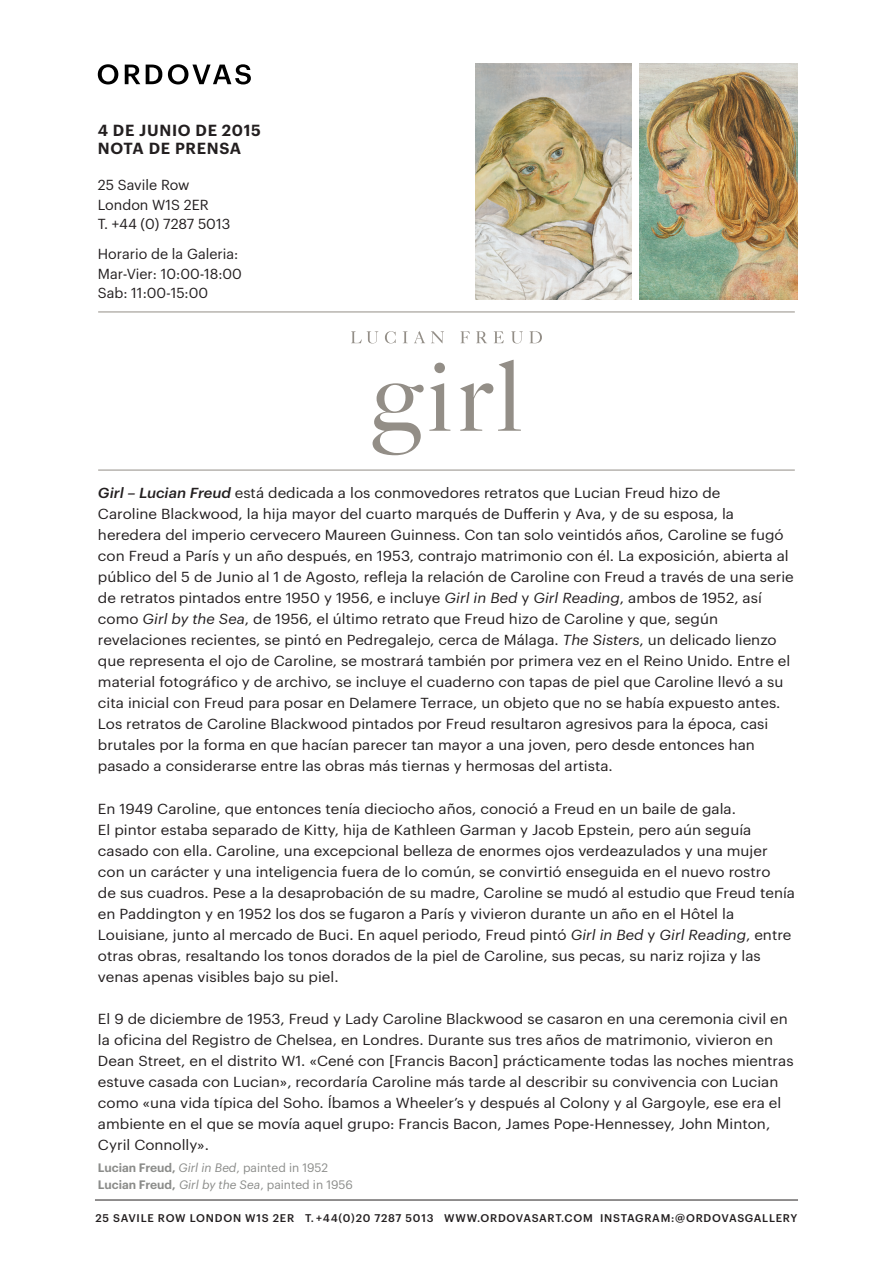
<style>
.page{position:relative;width:893px;height:1263px;background:#fff}
.page>*{position:absolute;margin:0;border:0;box-sizing:border-box;transform-origin:0 0}
.t1{font:600 15.75px "Graphik";letter-spacing:.045em;color:#231f20}
.t2{font:14.25px/21px "Graphik";color:#231f20;scale:1.06 1}
.t3{font:14.25px "Graphik";color:#231f20}
.t4{font:12px "Graphik";color:#8b8c8a}
.t5{font:500 10.95px "Graphik";letter-spacing:.07em;color:#231f20}
.s1{font-weight:500;font-style:italic}
.s2{font-style:italic}
.s3{font-weight:600}
</style>
<div class="page">
<hr style="left:95px;top:1199px;width:703px;height:1px;background:#231f20">
<hr style="left:98px;top:470px;width:697px;height:1px;background:#938e87">
<hr style="left:98px;top:312px;width:697px;height:1px;background:#938e87">
<svg style="left:98px;top:64px;width:20px;height:20px"></svg>
<svg style="left:125px;top:65px;width:15px;height:19px"></svg>
<svg style="left:146px;top:65px;width:16px;height:19px"></svg>
<svg style="left:168px;top:64px;width:83px;height:20px"></svg>
<svg style="left:351px;top:331px;width:191px;height:12px"></svg>
<svg style="left:373px;top:360px;width:148px;height:95px"></svg>
<img style="left:475px;top:63px;width:156px;height:236px">
<img style="left:640px;top:63px;width:157px;height:236px">
<p class="t1" style="left:98px;top:118px;width:165px">4 DE JUNIO DE 2015</p>
<p class="t1" style="left:98px;top:136px;width:145px">NOTA DE PRENSA</p>
<p class="t3" style="left:98px;top:174px;width:93px">25 Savile Row</p>
<p class="t3" style="left:98px;top:194px;width:112px">London W1S 2ER</p>
<p class="t3" style="left:98px;top:213px;width:134px">T. +44 (0) 7287 5013</p>
<p class="t3" style="left:98px;top:243px;width:142px">Horario de la Galeria:</p>
<p class="t3" style="left:98px;top:263px;width:146px">Mar-Vier: 10:00-18:00</p>
<p class="t3" style="left:98px;top:282px;width:112px">Sab: 11:00-15:00</p>
<p class="t2" style="left:98px;top:482px;width:589px"><span class="s1">Girl – Lucian Freud</span> está dedicada a los conmovedores retratos que Lucian Freud hizo de</p>
<p class="t2" style="left:98px;top:503px;width:602px">Caroline Blackwood, la hija mayor del cuarto marqués de Dufferin y Ava, y de su esposa, la</p>
<p class="t2" style="left:98px;top:524px;width:658px">heredera del imperio cervecero Maureen Guinness. Con tan solo veintidós años, Caroline se fugó con Freud a París y un año después, en 1953, contrajo matrimonio con él. La exposición, abierta al público del 5 de Junio al 1 de Agosto, refleja la relación de Caroline con Freud a través de una serie de retratos pintados entre 1950 y 1956, e incluye <span class="s2">Girl in Bed</span> y <span class="s2">Girl Reading</span>, ambos de 1952, así como <span class="s2">Girl by the Sea</span>, de 1956, el último retrato que Freud hizo de Caroline y que, según</p>
<p class="t2" style="left:98px;top:629px;width:655px">revelaciones recientes, se pintó en Pedregalejo, cerca de Málaga. <span class="s2">The Sisters</span>, un delicado lienzo que representa el ojo de Caroline, se mostrará también por primera vez en el Reino Unido. Entre el material fotográfico y de archivo, se incluye el cuaderno con tapas de piel que Caroline llevó a su cita inicial con Freud para posar en Delamere Terrace, un objeto que no se había expuesto antes.<br>Los retratos de Caroline Blackwood pintados por Freud resultaron agresivos para la época, casi</p>
<p class="t2" style="left:98px;top:734px;width:621px">brutales por la forma en que hacían parecer tan mayor a una joven, pero desde entonces han pasado a considerarse entre las obras más tiernas y hermosas del artista.</p>
<p class="t2" style="left:98px;top:797px;width:603px">En 1949 Caroline, que entonces tenía dieciocho años, conoció a Freud en un baile de gala.</p>
<p class="t2" style="left:98px;top:818px;width:636px">El pintor estaba separado de Kitty, hija de Kathleen Garman y Jacob Epstein, pero aún seguía casado con ella. Caroline, una excepcional belleza de enormes ojos verdeazulados y una mujer con un carácter y una inteligencia fuera de lo común, se convirtió enseguida en el nuevo rostro</p>
<p class="t2" style="left:98px;top:881px;width:659px">de sus cuadros. Pese a la desaprobación de su madre, Caroline se mudó al estudio que Freud tenía en Paddington y en 1952 los dos se fugaron a París y vivieron durante un año en el Hôtel la</p>
<p class="t2" style="left:98px;top:923px;width:656px">Louisiane, junto al mercado de Buci. En aquel periodo, Freud pintó <span class="s2">Girl in Bed</span> y <span class="s2">Girl Reading</span>, entre otras obras, resaltando los tonos dorados de la piel de Caroline, sus pecas, su nariz rojiza y las venas apenas visibles bajo su piel.</p>
<p class="t2" style="left:98px;top:1007px;width:658px">El 9 de diciembre de 1953, Freud y Lady Caroline Blackwood se casaron en una ceremonia civil en la oficina del Registro de Chelsea, en Londres. Durante sus tres años de matrimonio, vivieron en Dean Street, en el distrito W1. «Cené con [Francis Bacon] prácticamente todas las noches mientras estuve casada con Lucian», recordaría Caroline más tarde al describir su convivencia con Lucian como «una vida típica del Soho. Íbamos a Wheeler’s y después al Colony y al Gargoyle, ese era el ambiente en el que se movía aquel grupo: Francis Bacon, James Pope-Hennessey, John Minton, Cyril Connolly».</p>
<p class="t4" style="left:98px;top:1159px;width:232px"><span class="s3">Lucian Freud,</span> <span class="s2">Girl in Bed</span>, painted in 1952</p>
<p class="t4" style="left:98px;top:1175px;width:256px"><span class="s3">Lucian Freud,</span> <span class="s2">Girl by the Sea</span>, painted in 1956</p>
<p class="t5" style="left:95px;top:1210px;width:703px">25 SAVILE ROW LONDON W1S 2ER T. +44(0)20 7287 5013 WWW.ORDOVASART.COM INSTAGRAM:@ORDOVASGALLERY</p>
</div>
